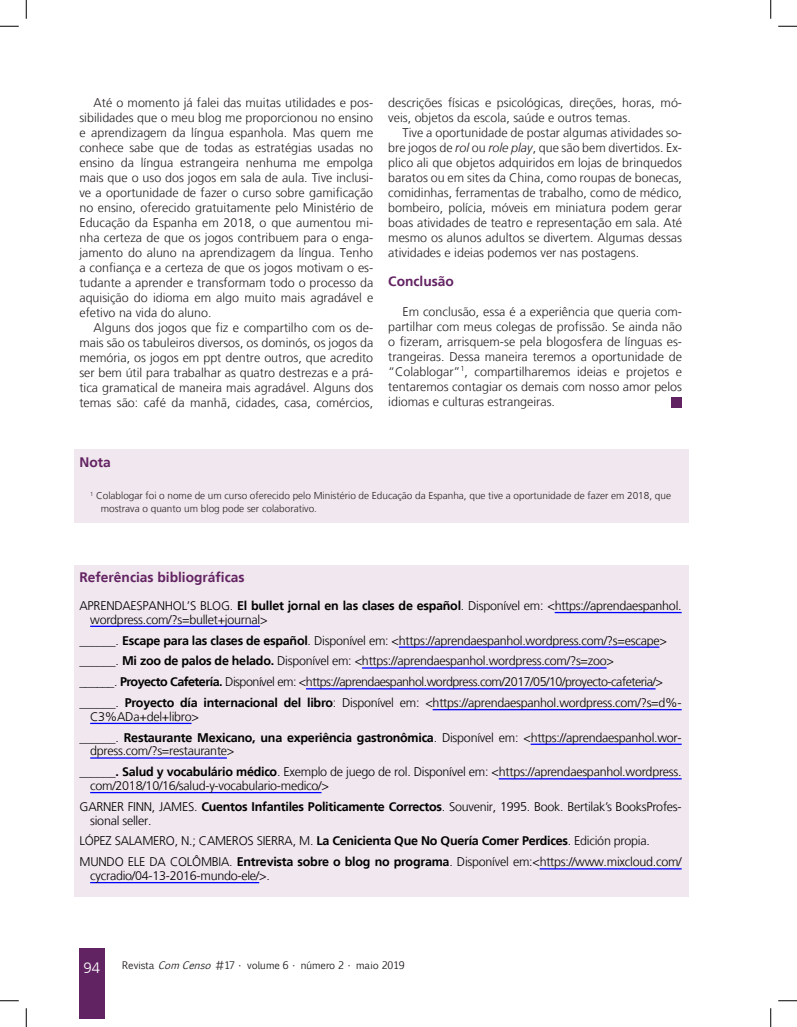
<style>
.page{position:relative;width:797px;height:1027px;background:#fff}
.page>*{position:absolute;margin:0;border:0;box-sizing:border-box;transform-origin:0 0}
.t1{font:300 15px "Frutiger LT";color:#fff}
.Subtítulo_ROXO_RELAT{font:700 13.75px "Frutiger LT";color:#622362}
.Miolo__10{font:300 12.5px/15px "Frutiger LT";color:#231f20;text-align:justify}
.Referências__10{font:300 12.5px/13.8px "Frutiger LT";letter-spacing:-.02em;color:#000}
.Referências__10-2{font:300 12.5px "Frutiger LT";letter-spacing:-.04em;color:#000}
.Notas{font:300 10px/12.5px "Frutiger LT";color:#231f20}
.t2{font:10px "Euphemia CAS";color:#231f20}
.s1{font-style:italic}
.s2{font-weight:700}
</style>
<div class="page">
<div style="left:79px;top:948px;width:25px;height:70px;background:#622362"></div>
<div style="left:75px;top:565px;width:613px;height:331px;background:#f1e7ee"></div>
<hr style="left:554px;top:612px;width:127px;height:1px;background:#00f">
<hr style="left:90px;top:626px;width:170px;height:1px;background:#00f">
<hr style="left:399px;top:646px;width:260px;height:2px;background:#00f">
<hr style="left:362px;top:667px;width:244px;height:2px;background:#00f">
<hr style="left:306px;top:688px;width:349px;height:1px;background:#00f">
<hr style="left:432px;top:709px;width:249px;height:1px;background:#00f">
<hr style="left:90px;top:723px;width:101px;height:1px;background:#00f">
<hr style="left:530px;top:744px;width:151px;height:1px;background:#00f">
<hr style="left:90px;top:757px;width:137px;height:2px;background:#00f">
<hr style="left:499px;top:778px;width:182px;height:1px;background:#00f">
<hr style="left:90px;top:792px;width:231px;height:1px;background:#00f">
<hr style="left:539px;top:868px;width:142px;height:1px;background:#00f">
<hr style="left:90px;top:882px;width:169px;height:1px;background:#00f">
<div style="left:75px;top:450px;width:613px;height:73px;background:#f1e7ee"></div>
<div style="left:671px;top:397px;width:11px;height:10px;background:#622362"></div>
<svg style="left:0;top:25px;width:19px;height:2px"></svg>
<svg style="left:778px;top:25px;width:19px;height:2px"></svg>
<svg style="left:0;top:1000px;width:19px;height:1px"></svg>
<svg style="left:778px;top:1000px;width:19px;height:1px"></svg>
<svg style="left:25px;top:0;width:2px;height:19px"></svg>
<svg style="left:25px;top:1008px;width:2px;height:19px"></svg>
<svg style="left:770px;top:0;width:1px;height:19px"></svg>
<svg style="left:770px;top:1008px;width:1px;height:19px"></svg>
<p class="Miolo__10" style="left:79px;top:95px;width:295px;text-indent:14px">Até o momento já falei das muitas utilidades e pos&shy;sibilidades que o meu blog me proporcionou no ensino e aprendizagem da língua espanhola. Mas quem me conhece sabe que de todas as estratégias usadas no ensino da língua estrangeira nenhuma me empolga mais que o uso dos jogos em sala de aula. Tive inclusi&shy;ve a oportunidade de fazer o curso sobre gamificação no ensino, oferecido gratuitamente pelo Ministério de Educação da Espanha em 2018, o que aumentou mi&shy;nha certeza de que os jogos contribuem para o enga&shy;jamento do aluno na aprendizagem da língua. Tenho a confiança e a certeza de que os jogos motivam o es&shy;tudante a aprender e transformam todo o processo da aquisição do idioma em algo muito mais agradável e efetivo na vida do aluno.</p>
<p class="Miolo__10" style="left:79px;top:320px;width:295px;text-indent:14px">Alguns dos jogos que fiz e compartilho com os de&shy;mais são os tabuleiros diversos, os dominós, os jogos da memória, os jogos em ppt dentre outros, que acredito ser bem útil para trabalhar as quatro destrezas e a prá&shy;tica gramatical de maneira mais agradável. Alguns dos temas são: café da manhã, cidades, casa, comércios,</p>
<p class="Miolo__10" style="left:388px;top:95px;width:295px">descrições físicas e psicológicas, direções, horas, mó&shy;veis, objetos da escola, saúde e outros temas.</p>
<p class="Miolo__10" style="left:388px;top:125px;width:295px;text-indent:14px">Tive a oportunidade de postar algumas atividades so&shy;bre jogos de <span class="s1">rol</span> ou <span class="s1">role play</span>, que são bem divertidos. Ex&shy;plico ali que objetos adquiridos em lojas de brinquedos baratos ou em sites da China, como roupas de bonecas, comidinhas, ferramentas de trabalho, como de médico, bombeiro, polícia, móveis em miniatura podem gerar boas atividades de teatro e representação em sala. Até mesmo os alunos adultos se divertem. Algumas dessas atividades e ideias podemos ver nas postagens.</p>
<p class="Subtítulo_ROXO_RELAT" style="left:388px;top:273px;width:67px">Conclusão</p>
<p class="Miolo__10" style="left:388px;top:304px;width:295px;text-indent:14px">Em conclusão, essa é a experiência que queria com&shy;partilhar com meus colegas de profissão. Se ainda não o fizeram, arrisquem-se pela blogosfera de línguas es&shy;trangeiras. Dessa maneira teremos a oportunidade de “Colablogar”<sup>1</sup>, compartilharemos ideias e projetos e tentaremos contagiar os demais com nosso amor pelos idiomas e culturas estrangeiras.</p>
<p class="Subtítulo_ROXO_RELAT" style="left:80px;top:454px;width:33px">Nota</p>
<p class="Notas" style="left:101px;top:490px;width:571px;text-indent:-11px"><sup>1</sup> Colablogar foi o nome de um curso oferecido pelo Ministério de Educação da Espanha, que tive a oportunidade de fazer em 2018, que mostrava o quanto um blog pode ser colaborativo.</p>
<p class="Subtítulo_ROXO_RELAT" style="left:80px;top:569px;width:167px">Referências bibliográficas</p>
<p class="Referências__10" style="left:90px;top:599px;width:593px;text-indent:-11px">APRENDAESPANHOL’S BLOG. <span class="s2">El bullet jornal en las clases de español</span>. Disponível em: &lt;https://aprendaespanhol. wordpress.com/?s=bullet+journal&gt;</p>
<p class="Referências__10" style="left:80px;top:634px;width:589px">______. <span class="s2">Escape para las clases de español</span>. Disponível em: &lt;https://aprendaespanhol.wordpress.com/?s=escape&gt;</p>
<p class="Referências__10" style="left:80px;top:654px;width:536px">______. <span class="s2">Mi zoo de palos de helado.</span> Disponível em: &lt;https://aprendaespanhol.wordpress.com/?s=zoo&gt;</p>
<p class="Referências__10-2" style="left:80px;top:675px;width:585px">______. <span class="s2">Proyecto Cafetería.</span> Disponível em: &lt;https://aprendaespanhol.wordpress.com/2017/05/10/proyecto-cafeteria/&gt;</p>
<p class="Referências__10" style="left:90px;top:696px;width:593px;text-indent:-11px">______. <span class="s2">Proyecto día internacional del libro</span>: Disponível em: &lt;https://aprendaespanhol.wordpress.com/?s=d%-<br>C3%ADa+del+libro&gt;</p>
<p class="Referências__10" style="left:90px;top:731px;width:593px;text-indent:-11px">______. <span class="s2">Restaurante Mexicano, una experiência gastronômica</span>. Disponível em: &lt;https://aprendaespanhol.wor&shy;dpress.com/?s=restaurante&gt;</p>
<p class="Referências__10" style="left:90px;top:765px;width:593px;text-indent:-11px"><span class="s2">______. Salud y vocabulário médico</span>. Exemplo de juego de rol. Disponível em: &lt;https://aprendaespanhol.wordpress. com/2018/10/16/salud-y-vocabulario-medico/&gt;</p>
<p class="Referências__10" style="left:90px;top:800px;width:593px;text-indent:-11px">GARNER FINN, JAMES. <span class="s2">Cuentos Infantiles Politicamente Correctos</span>. Souvenir, 1995. Book. Bertilak’s BooksProfes&shy;sional seller.</p>
<p class="Referências__10" style="left:80px;top:834px;width:572px">LÓPEZ SALAMERO, N.; CAMEROS SIERRA, M. <span class="s2">La Cenicienta Que No Quería Comer Perdices</span>. Edición propia.</p>
<p class="Referências__10" style="left:90px;top:855px;width:593px;text-indent:-11px">MUNDO ELE DA COLÔMBIA. <span class="s2">Entrevista sobre o blog no programa</span>. Disponível em:&lt;https://www.mixcloud.com/ cycradio/04-13-2016-mundo-ele/&gt;.</p>
<p class="t1" style="left:84px;top:959px;width:18px">94</p>
<p class="t2" style="left:122px;top:958px;width:284px">Revista <span class="s1">ComCenso</span> #17 • volume 6 • número 2 • maio 2019</p>
</div>
